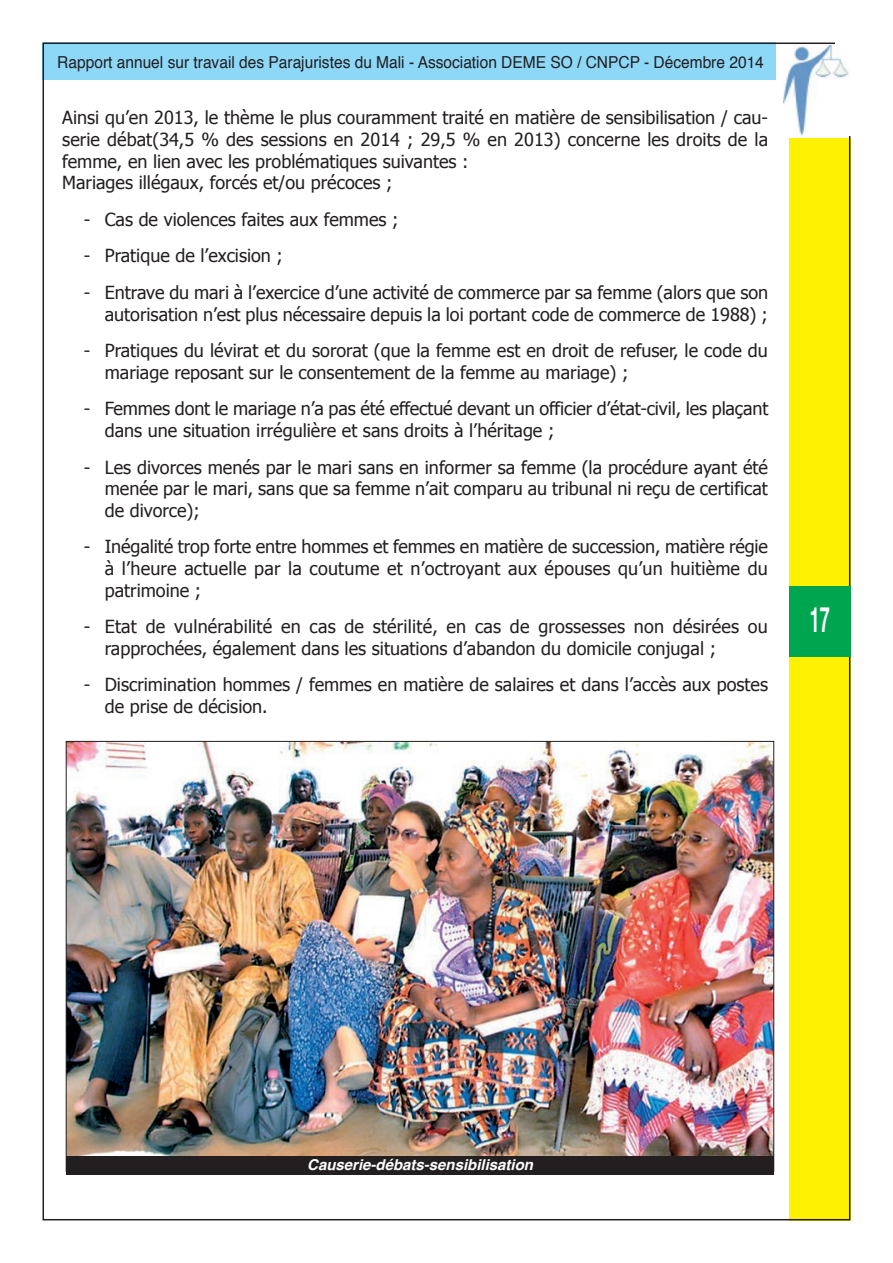
<style>
.page{position:relative;width:893px;height:1263px;background:#fff}
.page>*{position:absolute;margin:0;border:0;box-sizing:border-box;transform-origin:0 0}
.t1{font:700 34.95px "Helvetica";color:#fff;scale:.52 1}
.t2{font:18px/21.6px "Tahoma";color:#231f20}
.t3{font:16.5px "Helvetica";color:#231f20;scale:.94 1}
.t4{font:italic 700 15px "Helvetica";color:#fff}
</style>
<div class="page">
<div style="left:790px;top:138px;width:61px;height:1082px;background:#fff101"></div>
<div style="left:42px;top:43px;width:733px;height:37px;background:#8dd7f7"></div>
<img style="left:784px;top:45px;width:65px;height:91px">
<div style="left:789px;top:587px;width:61px;height:70px;background:#00a54f"></div>
<img style="left:68px;top:743px;width:704px;height:413px">
<div style="left:66px;top:1156px;width:708px;height:19px;background:#231f20"></div>
<p class="t3" style="left:57px;top:55px;width:753px">Rapport annuel sur travail des Parajuristes du Mali - Association DEME SO / CNPCP - Décembre 2014</p>
<p class="t2" style="left:62px;top:106px;width:707px">Ainsi qu’en 2013, le thème le plus couramment traité en matière de sensibilisation / cau&shy;serie débat(34,5 % des sessions en 2014 ; 29,5 % en 2013) concerne les droits de la femme, en lien avec les problématiques suivantes :<br>Mariages illégaux, forcés et/ou précoces ;</p>
<p class="t2" style="left:84px;top:208px;width:316px">- Cas de violences faites aux femmes ;</p>
<p class="t2" style="left:84px;top:244px;width:201px">- Pratique de l’excision ;</p>
<p class="t2" style="left:84px;top:281px;width:686px;text-align:right">- Entrave du mari à l’exercice d’une activité de commerce par sa femme (alors que son autorisation n’est plus nécessaire depuis la loi portant code de commerce de 1988) ;</p>
<p class="t2" style="left:105px;top:339px;width:665px;text-indent:-21px">- Pratiques du lévirat et du sororat (que la femme est en droit de refuser, le code du mariage reposant sur le consentement de la femme au mariage) ;</p>
<p class="t2" style="left:105px;top:397px;width:665px;text-indent:-21px">- Femmes dont le mariage n’a pas été effectué devant un officier d’état-civil, les plaçant dans une situation irrégulière et sans droits à l’héritage ;</p>
<p class="t2" style="left:105px;top:456px;width:665px;text-align:justify;text-indent:-21px">- Les divorces menés par le mari sans en informer sa femme (la procédure ayant été menée par le mari, sans que sa femme n’ait comparu au tribunal ni reçu de certificat de divorce);</p>
<p class="t2" style="left:105px;top:535px;width:665px;text-align:justify;text-indent:-21px">- Inégalité trop forte entre hommes et femmes en matière de succession, matière régie à l’heure actuelle par la coutume et n’octroyant aux épouses qu’un huitième du patrimoine ;</p>
<p class="t2" style="left:105px;top:615px;width:665px;text-indent:-21px">- Etat de vulnérabilité en cas de stérilité, en cas de grossesses non désirées ou rapprochées, également dans les situations d’abandon du domicile conjugal ;</p>
<p class="t2" style="left:105px;top:673px;width:665px;text-indent:-21px">- Discrimination hommes / femmes en matière de salaires et dans l’accès aux postes de prise de décision.</p>
<h1 class="t1" style="left:810px;top:605px;width:40px">17</h1>
<p class="t4" style="left:307px;top:1158px;width:227px">Causerie-débats-sensibilisation</p>
</div>
